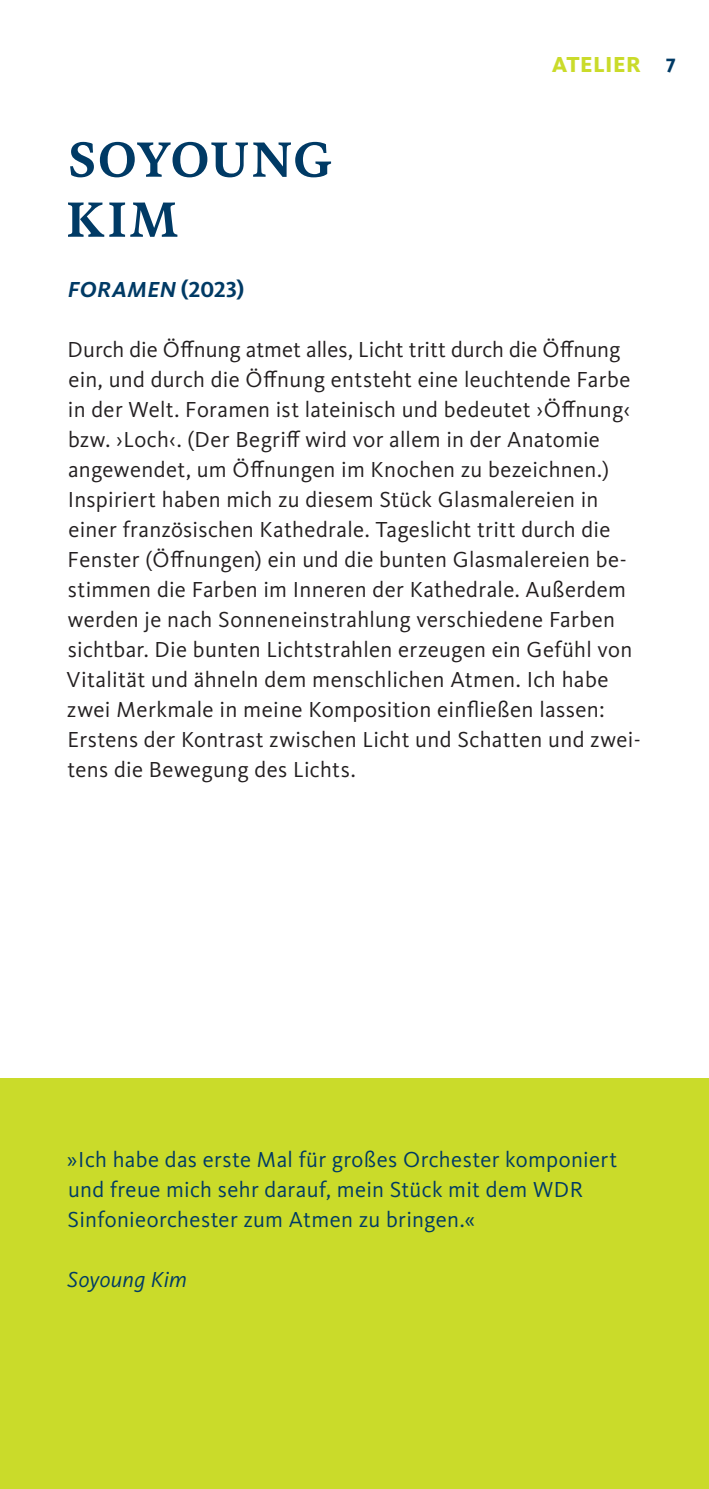
<style>
.page{position:relative;width:709px;height:1489px;background:#fff}
.page>*{position:absolute;margin:0;border:0;box-sizing:border-box;transform-origin:0 0}
.t1{font:700 50px/60px "WDR Serif";letter-spacing:.035em;color:#003a65}
.t2{font:22.5px/30px "WDR Sans";letter-spacing:.015em;color:#231f20}
.t3{font:22.5px/30px "WDR Sans";letter-spacing:.015em;color:#003a65}
.t4{font:italic 700 22.5px "WDR Sans";letter-spacing:.02em;color:#003a65}
.t5{font:italic 22.5px "WDR Sans";letter-spacing:.015em;color:#003a65}
.t6{font:800 22.5px "WDR Sans";letter-spacing:.015em;color:#cadb2a}
.s1{font-size:20px;color:#003a65}
.s2{font-style:normal}
</style>
<div class="page">
<div style="left:0;top:1078px;width:709px;height:410px;background:#cadb2a"></div>
<h1 class="t1" style="left:66px;top:129px;width:267px">SOYOUNG<br>KIM</h1>
<p class="t6" style="left:552px;top:51px;width:125px">ATELIER <span class="s1">7</span></p>
<p class="t4" style="left:68px;top:276px;width:178px">FORAMEN <span class="s2">(2023)</span></p>
<p class="t2" style="left:67px;top:334px;width:575px">Durch die Öffnung atmet alles, Licht tritt durch die Öffnung ein, und durch die Öffnung entsteht eine leuchtende Farbe in der Welt. Foramen ist lateinisch und bedeutet ›Öffnung‹ bzw. ›Loch‹. (Der Begriff wird vor allem in der Anatomie angewendet, um Öffnungen im Knochen zu bezeichnen.)<br>Inspiriert haben mich zu diesem Stück Glasmalereien in einer französischen Kathedrale. Tageslicht tritt durch die Fenster (Öffnungen) ein und die bunten Glasmalereien be&shy;stimmen die Farben im Inneren der Kathedrale. Außerdem werden je nach Sonneneinstrahlung verschiedene Farben sichtbar. Die bunten Lichtstrahlen erzeugen ein Gefühl von Vitalität und ähneln dem menschlichen Atmen. Ich habe zwei Merkmale in meine Komposition einfließen lassen:<br>Erstens der Kontrast zwischen Licht und Schatten und zwei&shy;tens die Bewegung des Lichts.</p>
<p class="t3" style="left:67px;top:1144px;width:551px">»Ich habe das erste Mal für großes Orchester komponiert und freue mich sehr darauf, mein Stück mit dem WDR<br>Sinfonieorchester zum Atmen zu bringen.«</p>
<p class="t5" style="left:68px;top:1266px;width:121px">Soyoung Kim</p>
</div>
